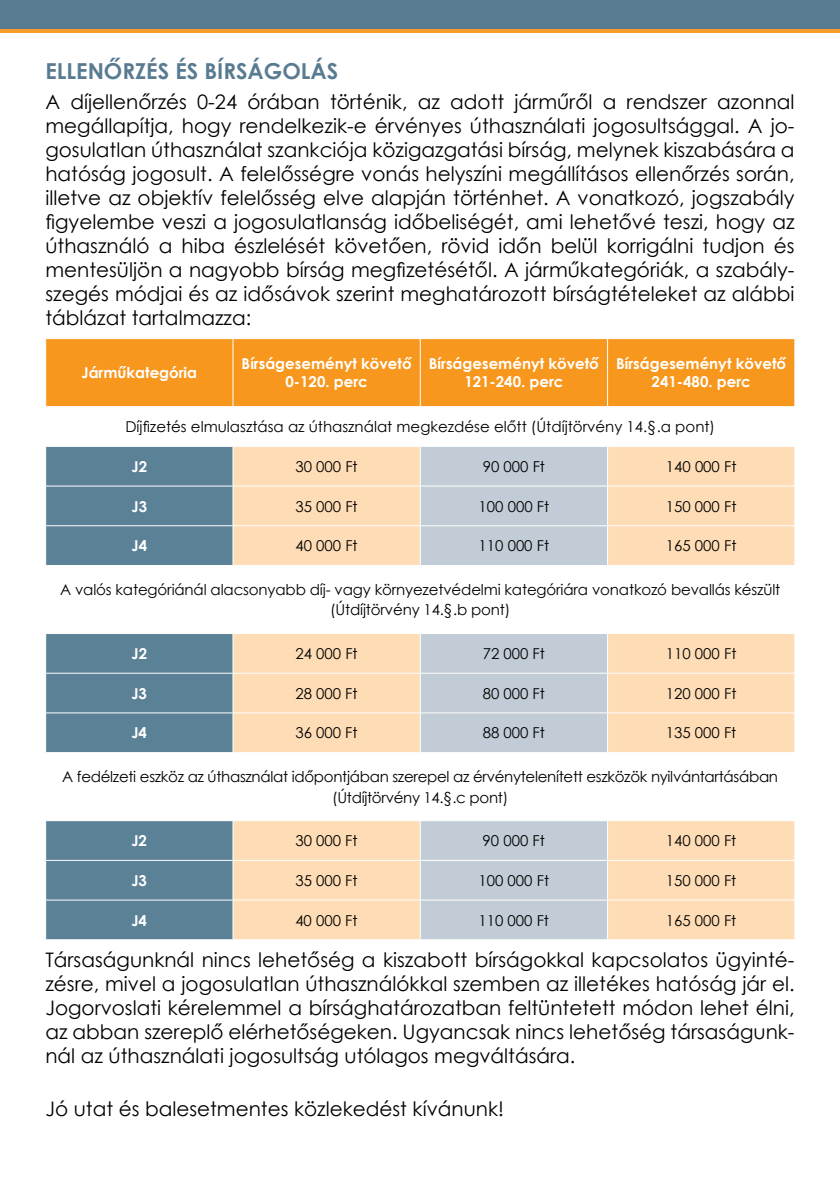
<style>
.page{position:relative;width:840px;height:1191px;background:#fff}
.page>*{position:absolute;margin:0;border:0;box-sizing:border-box;transform-origin:0 0}
.t1{font:700 22px "Century Gothic";color:#597b91}
.t2{font:20px/24px "Century Gothic";color:#000;text-align:justify}
.t3{font:15px/20.6px "Century Gothic";letter-spacing:-.01em;color:#000;text-align:center}
.t4{font:700 15px/18px "Century Gothic";color:#fff;text-align:center}
</style>
<div class="page">
<svg style="left:0;top:28px;width:839px;height:5px;background:#d9963e"></svg>
<div style="left:0;top:0;width:839px;height:28px;background:#597b91"></div>
<div style="left:46px;top:339px;width:748px;height:67px;background:#f8971d"></div>
<svg style="left:46px;top:447px;width:186px;height:492px;fill:#5b8197"></svg>
<svg style="left:233px;top:447px;width:561px;height:492px;fill:#fedcb5"></svg>
<svg style="left:420px;top:447px;width:187px;height:492px;fill:#c2ccd6"></svg>
<hr style="left:232px;top:339px;width:1px;height:67px;background:#fff">
<hr style="left:419px;top:339px;width:1px;height:67px;background:#fff">
<hr style="left:607px;top:339px;width:1px;height:67px;background:#fff">
<hr style="left:420px;top:633px;width:187px;height:1px;background:#fff">
<hr style="left:419px;top:446px;width:1px;height:40px;background:#fff">
<hr style="left:607px;top:446px;width:1px;height:40px;background:#fff">
<hr style="left:45px;top:486px;width:188px;height:1px;background:#fff">
<hr style="left:233px;top:486px;width:187px;height:1px;background:#fff">
<hr style="left:420px;top:486px;width:187px;height:1px;background:#fff">
<hr style="left:419px;top:486px;width:1px;height:39px;background:#fff">
<hr style="left:607px;top:486px;width:187px;height:1px;background:#fff">
<hr style="left:607px;top:486px;width:1px;height:39px;background:#fff">
<hr style="left:45px;top:525px;width:188px;height:1px;background:#fff">
<hr style="left:233px;top:525px;width:187px;height:1px;background:#fff">
<hr style="left:420px;top:525px;width:187px;height:1px;background:#fff">
<hr style="left:419px;top:526px;width:1px;height:39px;background:#fff">
<hr style="left:607px;top:525px;width:187px;height:1px;background:#fff">
<hr style="left:607px;top:526px;width:1px;height:39px;background:#fff">
<hr style="left:45px;top:565px;width:188px;height:1px;background:#fff">
<hr style="left:233px;top:565px;width:187px;height:1px;background:#fff">
<hr style="left:420px;top:565px;width:187px;height:1px;background:#fff">
<hr style="left:607px;top:565px;width:187px;height:1px;background:#fff">
<hr style="left:45px;top:633px;width:188px;height:1px;background:#fff">
<hr style="left:233px;top:633px;width:187px;height:1px;background:#fff">
<hr style="left:419px;top:634px;width:1px;height:39px;background:#fff">
<hr style="left:607px;top:633px;width:187px;height:1px;background:#fff">
<hr style="left:607px;top:634px;width:1px;height:39px;background:#fff">
<hr style="left:45px;top:673px;width:188px;height:1px;background:#fff">
<hr style="left:233px;top:673px;width:187px;height:1px;background:#fff">
<hr style="left:420px;top:673px;width:187px;height:1px;background:#fff">
<hr style="left:419px;top:673px;width:1px;height:39px;background:#fff">
<hr style="left:607px;top:673px;width:187px;height:1px;background:#fff">
<hr style="left:607px;top:673px;width:1px;height:39px;background:#fff">
<hr style="left:45px;top:712px;width:188px;height:1px;background:#fff">
<hr style="left:233px;top:712px;width:187px;height:1px;background:#fff">
<hr style="left:420px;top:712px;width:187px;height:1px;background:#fff">
<hr style="left:419px;top:713px;width:1px;height:39px;background:#fff">
<hr style="left:607px;top:712px;width:187px;height:1px;background:#fff">
<hr style="left:607px;top:713px;width:1px;height:39px;background:#fff">
<hr style="left:45px;top:752px;width:188px;height:1px;background:#fff">
<hr style="left:233px;top:752px;width:187px;height:1px;background:#fff">
<hr style="left:420px;top:752px;width:187px;height:1px;background:#fff">
<hr style="left:607px;top:752px;width:187px;height:1px;background:#fff">
<hr style="left:45px;top:820px;width:188px;height:1px;background:#fff">
<hr style="left:233px;top:820px;width:187px;height:1px;background:#fff">
<hr style="left:420px;top:820px;width:187px;height:1px;background:#fff">
<hr style="left:419px;top:821px;width:1px;height:39px;background:#fff">
<hr style="left:607px;top:820px;width:187px;height:1px;background:#fff">
<hr style="left:607px;top:821px;width:1px;height:39px;background:#fff">
<hr style="left:45px;top:860px;width:188px;height:1px;background:#fff">
<hr style="left:233px;top:860px;width:187px;height:1px;background:#fff">
<hr style="left:420px;top:860px;width:187px;height:1px;background:#fff">
<hr style="left:419px;top:860px;width:1px;height:39px;background:#fff">
<hr style="left:607px;top:860px;width:187px;height:1px;background:#fff">
<hr style="left:607px;top:860px;width:1px;height:39px;background:#fff">
<hr style="left:45px;top:899px;width:188px;height:1px;background:#fff">
<hr style="left:233px;top:899px;width:187px;height:1px;background:#fff">
<hr style="left:420px;top:899px;width:187px;height:1px;background:#fff">
<hr style="left:419px;top:900px;width:1px;height:39px;background:#fff">
<hr style="left:607px;top:899px;width:187px;height:1px;background:#fff">
<hr style="left:607px;top:900px;width:1px;height:39px;background:#fff">
<p class="t1" style="left:45px;top:54px;width:294px">ELLENŐRZÉS ÉS BÍRSÁGOLÁS</p>
<p class="t2" style="left:45px;top:89px;width:750px">A díjellenőrzés 0-24 órában történik, az adott járműről a rendszer azonnal megállapítja, hogy rendelkezik-e érvényes úthasználati jogosultsággal. A jo&shy;gosulatlan úthasználat szankciója közigazgatási bírság, melynek kiszabására a hatóság jogosult. A felelősségre vonás helyszíni megállításos ellenőrzés során, illetve az objektív felelősség elve alapján történhet. A vonatkozó, jogszabály figyelembe veszi a jogosulatlanság időbeliségét, ami lehetővé teszi, hogy az úthasználó a hiba észlelését követően, rövid időn belül korrigálni tudjon és mentesüljön a nagyobb bírság megfizetésétől. A járműkategóriák, a szabály&shy;szegés módjai és az idősávok szerint meghatározott bírságtételeket az alábbi táblázat tartalmazza:</p>
<p class="t4" style="left:81px;top:363px;width:117px">Járműkategória</p>
<p class="t4" style="left:241px;top:354px;width:171px">Bírságeseményt követő<br>0-120. perc</p>
<p class="t4" style="left:428px;top:354px;width:171px">Bírságeseményt követő<br>121-240. perc</p>
<p class="t4" style="left:616px;top:354px;width:171px">Bírságeseményt követő<br>241-480. perc</p>
<p class="t3" style="left:125px;top:416px;width:591px">Díjfizetés elmulasztása az úthasználat megkezdése előtt (Útdíjtörvény 14.§.a pont)</p>
<p class="t4" style="left:131px;top:457px;width:17px">J2</p>
<p class="t3" style="left:295px;top:456px;width:64px">30 000 Ft</p>
<p class="t3" style="left:482px;top:456px;width:64px">90 000 Ft</p>
<p class="t3" style="left:665px;top:456px;width:72px">140 000 Ft</p>
<p class="t4" style="left:131px;top:496px;width:17px">J3</p>
<p class="t3" style="left:295px;top:495px;width:64px">35 000 Ft</p>
<p class="t3" style="left:478px;top:495px;width:72px">100 000 Ft</p>
<p class="t3" style="left:665px;top:495px;width:72px">150 000 Ft</p>
<p class="t4" style="left:131px;top:536px;width:17px">J4</p>
<p class="t3" style="left:295px;top:535px;width:64px">40 000 Ft</p>
<p class="t3" style="left:478px;top:535px;width:72px">110 000 Ft</p>
<p class="t3" style="left:665px;top:535px;width:72px">165 000 Ft</p>
<p class="t3" style="left:60px;top:579px;width:721px">A valós kategóriánál alacsonyabb díj- vagy környezetvédelmi kategóriára vonatkozó bevallás készült (Útdíjtörvény 14.§.b pont)</p>
<p class="t4" style="left:131px;top:644px;width:17px">J2</p>
<p class="t3" style="left:295px;top:643px;width:64px">24 000 Ft</p>
<p class="t3" style="left:482px;top:643px;width:64px">72 000 Ft</p>
<p class="t3" style="left:665px;top:643px;width:72px">110 000 Ft</p>
<p class="t4" style="left:131px;top:683px;width:17px">J3</p>
<p class="t3" style="left:295px;top:683px;width:64px">28 000 Ft</p>
<p class="t3" style="left:482px;top:683px;width:64px">80 000 Ft</p>
<p class="t3" style="left:665px;top:683px;width:72px">120 000 Ft</p>
<p class="t4" style="left:131px;top:723px;width:17px">J4</p>
<p class="t3" style="left:295px;top:722px;width:64px">36 000 Ft</p>
<p class="t3" style="left:482px;top:722px;width:64px">88 000 Ft</p>
<p class="t3" style="left:665px;top:722px;width:72px">135 000 Ft</p>
<p class="t3" style="left:62px;top:766px;width:717px">A fedélzeti eszköz az úthasználat időpontjában szerepel az érvénytelenített eszközök nyilvántartásában (Útdíjtörvény 14.§.c pont)</p>
<p class="t4" style="left:131px;top:831px;width:17px">J2</p>
<p class="t3" style="left:295px;top:830px;width:64px">30 000 Ft</p>
<p class="t3" style="left:482px;top:830px;width:64px">90 000 Ft</p>
<p class="t3" style="left:665px;top:830px;width:72px">140 000 Ft</p>
<p class="t4" style="left:131px;top:870px;width:17px">J3</p>
<p class="t3" style="left:295px;top:870px;width:64px">35 000 Ft</p>
<p class="t3" style="left:478px;top:870px;width:72px">100 000 Ft</p>
<p class="t3" style="left:665px;top:870px;width:72px">150 000 Ft</p>
<p class="t4" style="left:131px;top:910px;width:17px">J4</p>
<p class="t3" style="left:295px;top:909px;width:64px">40 000 Ft</p>
<p class="t3" style="left:478px;top:909px;width:72px">110 000 Ft</p>
<p class="t3" style="left:665px;top:909px;width:72px">165 000 Ft</p>
<p class="t2" style="left:45px;top:948px;width:750px">Társaságunknál nincs lehetőség a kiszabott bírságokkal kapcsolatos ügyinté&shy;zésre, mivel a jogosulatlan úthasználókkal szemben az illetékes hatóság jár el.<br>Jogorvoslati kérelemmel a bírsághatározatban feltüntetett módon lehet élni, az abban szereplő elérhetőségeken. Ugyancsak nincs lehetőség társaságunk&shy;nál az úthasználati jogosultság utólagos megváltására.</p>
<p class="t2" style="left:45px;top:1096px;width:460px">Jó utat és balesetmentes közlekedést kívánunk!</p>
</div>
